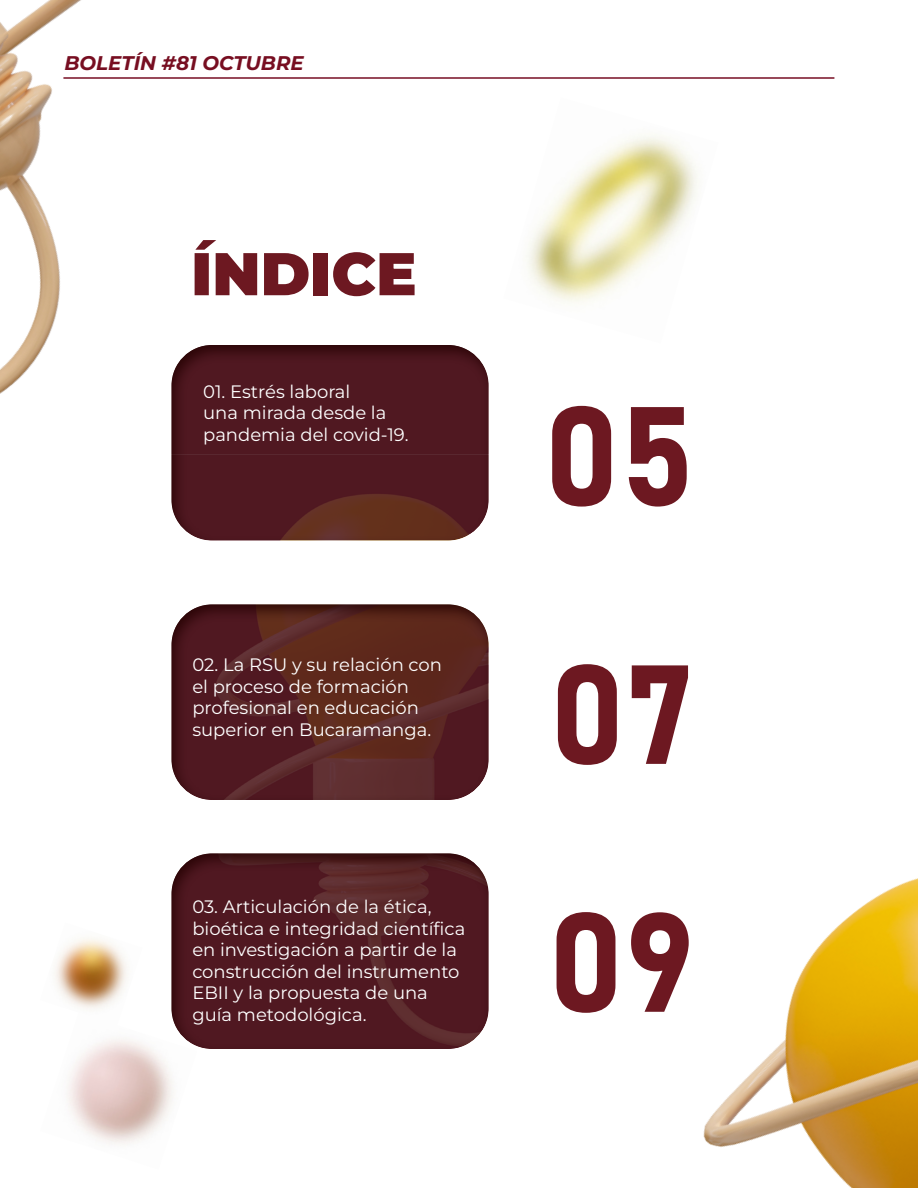
<style>
.page{position:relative;width:918px;height:1188px;background:#fff}
.page>*{position:absolute;margin:0;border:0;box-sizing:border-box;transform-origin:0 0}
.t1{font:138.75px "Bahnschrift";color:#6d1821}
.t2{font:100 60.15px "Montserrat";color:#6d1821}
.t3{font:italic 700 19.8px "Montserrat";color:#770e21}
.t4{font:18px/21.6px "Montserrat";color:#fff}
</style>
<div class="page">
<hr style="left:63px;top:77px;width:771px;height:2px;background:#770e23">
<div style="left:170px;top:344px;width:320px;height:198px;background:#230000;opacity:.82"></div>
<div style="left:170px;top:603px;width:320px;height:198px;background:#230000;opacity:.82"></div>
<div style="left:170px;top:852px;width:320px;height:198px;background:#230000;opacity:.82"></div>
<img style="left:526px;top:135px;width:172px;height:168px">
<img style="left:54px;top:938px;width:73px;height:71px">
<img style="left:67px;top:1013px;width:130px;height:131px">
<img style="left:480px;top:791px;width:438px;height:397px">
<img style="left:0;top:0;width:442px;height:424px">
<p class="t3" style="left:64px;top:50px;width:241px">BOLETÍN #81 OCTUBRE</p>
<p class="t2" style="left:191px;top:234px;width:227px">ÍNDICE</p>
<p class="t4" style="left:203px;top:380px;width:207px">01. Estrés laboral<br>una mirada desde la pandemia del covid-19.</p>
<p class="t4" style="left:192px;top:654px;width:251px">02. La RSU y su relación con el proceso de formación profesional en educación superior en Bucaramanga.</p>
<p class="t4" style="left:192px;top:895px;width:274px">03. Articulación de la ética, bioética e integridad científica en investigación a partir de la construcción del instrumento<br>EBII y la propuesta de una guía metodológica.</p>
<p class="t1" style="left:543px;top:351px;width:154px">05</p>
<p class="t1" style="left:549px;top:610px;width:148px">07</p>
<p class="t1" style="left:548px;top:858px;width:149px">09</p>
</div>
